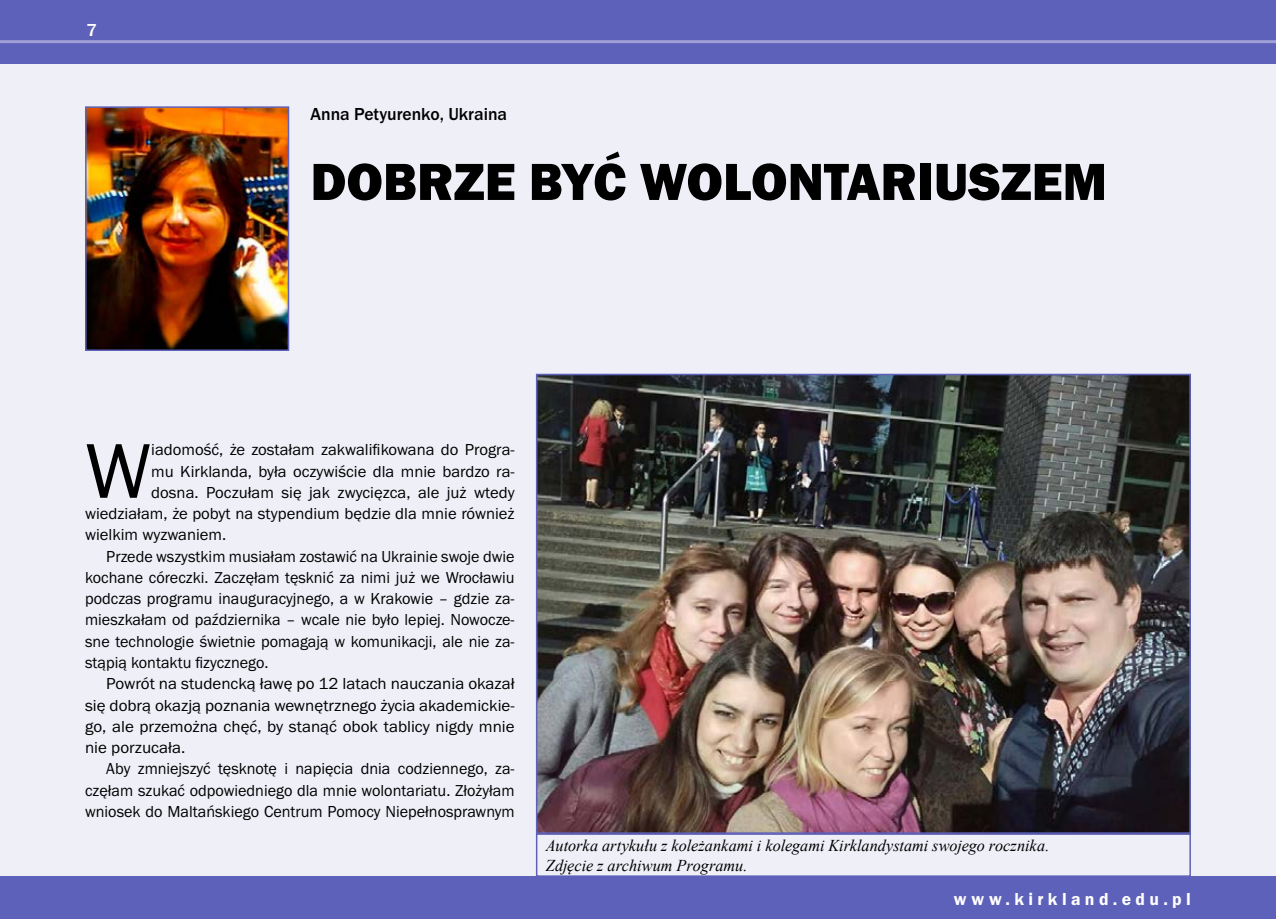
<style>
.page{position:relative;width:1276px;height:919px;background:#fff}
.page>*{position:absolute;margin:0;border:0;box-sizing:border-box;transform-origin:0 0}
.t1{font:80.25px "Franklin Got URWTCE Boo";color:#000}
.t2{font:54px "Franklin Got URWTCE Hea";color:#000}
.t3{font:500 18px "Franklin Got URWTCE";color:#000}
.t4{font:18px "Franklin Got URWTCE Dem";letter-spacing:.25em;color:#fff}
.t5{font:500 18px "Franklin Got URWTCE";color:#fff}
.t6{font:16.5px "Franklin Got URWTCE Boo";color:#000}
.t7{font:italic 16.5px/19.8px "Times New Roman";color:#000}
</style>
<div class="page">
<div style="left:0;top:0;width:1276px;height:918px;background:#efeff8"></div>
<div style="left:0;top:0;width:1276px;height:64px;background:#5e61b9"></div>
<div style="left:0;top:876px;width:1276px;height:42px;background:#5e61b9"></div>
<hr style="left:0;top:40px;width:1276px;height:3px;background:#9fa0d5">
<img style="left:88px;top:109px;width:198px;height:239px">
<div style="left:85px;top:106px;width:204px;height:245px;border:2px solid #5e61b9"></div>
<div style="left:536px;top:833px;width:655px;height:43px;border:2px solid #5e61b9"></div>
<img style="left:539px;top:377px;width:649px;height:453px">
<div style="left:536px;top:374px;width:655px;height:459px;border:2px solid #5e61b9"></div>
<p class="t5" style="left:87px;top:20px;width:12px">7</p>
<p class="t3" style="left:310px;top:104px;width:198px">Anna Petyurenko, Ukraina</p>
<h2 class="t2" style="left:310px;top:151px;width:798px">DOBRZE BYĆ WOLONTARIUSZEM</h2>
<h1 class="t1" style="left:85px;top:426px;width:68px">W</h1>
<p class="t6" style="left:151px;top:440px;width:365px">iadomość, że zostałam zakwalifikowana do Progra-</p>
<p class="t6" style="left:151px;top:462px;width:365px">mu Kirklanda, była oczywiście dla mnie bardzo ra-</p>
<p class="t6" style="left:151px;top:483px;width:365px">dosna. Poczułam się jak zwycięzca, ale już wtedy</p>
<p class="t6" style="left:85px;top:504px;width:431px">wiedziałam, że pobyt na stypendium będzie dla mnie również</p>
<p class="t6" style="left:85px;top:525px;width:143px">wielkim wyzwaniem.</p>
<p class="t6" style="left:106px;top:547px;width:410px">Przede wszystkim musiałam zostawić na Ukrainie swoje dwie</p>
<p class="t6" style="left:85px;top:568px;width:431px">kochane córeczki. Zaczęłam tęsknić za nimi już we Wrocławiu</p>
<p class="t6" style="left:85px;top:589px;width:431px">podczas programu inauguracyjnego, a w Krakowie – gdzie za-</p>
<p class="t6" style="left:85px;top:610px;width:431px">mieszkałam od października – wcale nie było lepiej. Nowocze-</p>
<p class="t6" style="left:85px;top:632px;width:431px">sne technologie świetnie pomagają w komunikacji, ale nie za-</p>
<p class="t6" style="left:85px;top:653px;width:185px">stąpią kontaktu fizycznego.</p>
<p class="t6" style="left:106px;top:674px;width:410px">Powrót na studencką ławę po 12 latach nauczania okazał</p>
<p class="t6" style="left:85px;top:695px;width:431px">się dobrą okazją poznania wewnętrznego życia akademickie-</p>
<p class="t6" style="left:85px;top:717px;width:431px">go, ale przemożna chęć, by stanąć obok tablicy nigdy mnie</p>
<p class="t6" style="left:85px;top:738px;width:102px">nie porzucała.</p>
<p class="t6" style="left:106px;top:759px;width:410px">Aby zmniejszyć tęsknotę i napięcia dnia codziennego, za-</p>
<p class="t6" style="left:85px;top:780px;width:431px">częłam szukać odpowiedniego dla mnie wolontariatu. Złożyłam</p>
<p class="t6" style="left:85px;top:802px;width:431px">wniosek do Maltańskiego Centrum Pomocy Niepełnosprawnym</p>
<p class="t7" style="left:546px;top:835px;width:505px">Autorka artykułu z koleżankami i kolegami Kirklandystami swojego rocznika.<br>Zdjęcie z archiwum Programu.</p>
<p class="t4" style="left:954px;top:888px;width:238px">www.kirkland.edu.pl</p>
</div>
